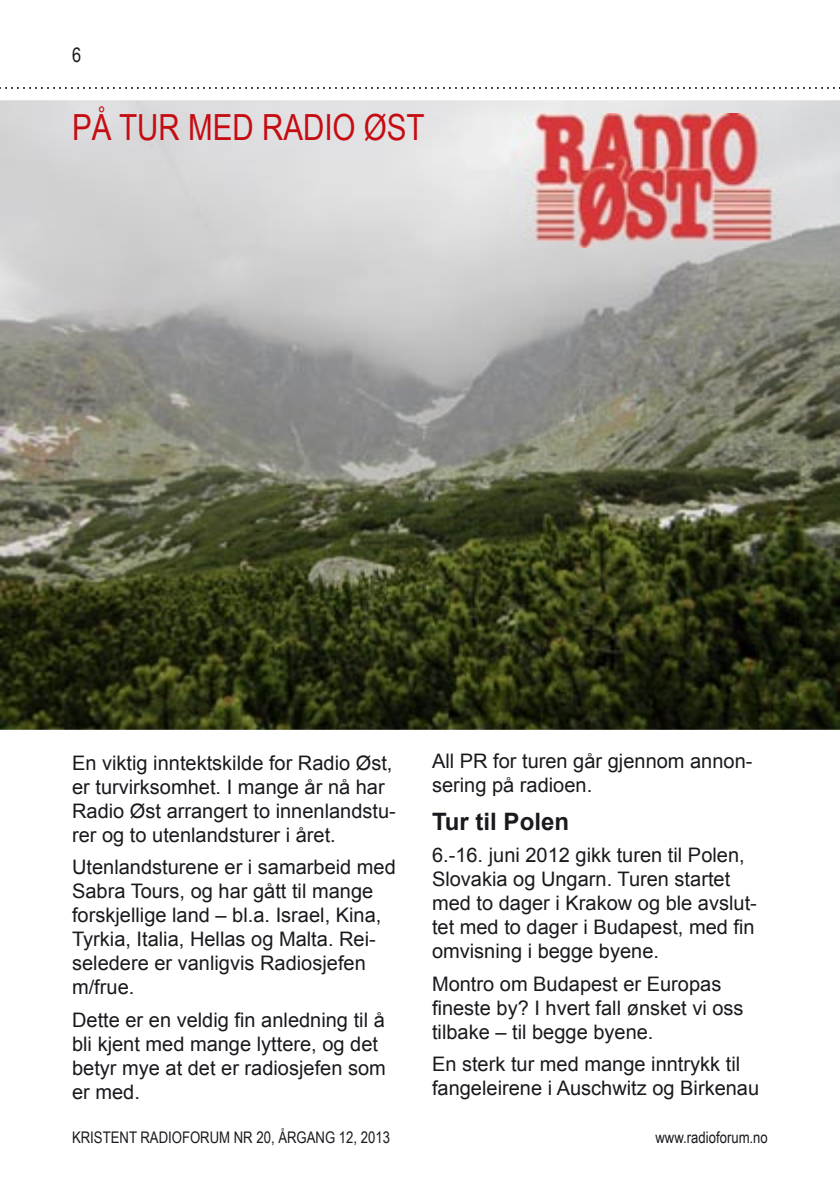
<style>
.page{position:relative;width:840px;height:1191px;background:#fff}
.page>*{position:absolute;margin:0;border:0;box-sizing:border-box;transform-origin:0 0}
.t1{font:36px "Arial Narrow";color:#c50c12}
.t2{font:700 24px "Arial";color:#191a1e}
.t3{font:20px/24px "Arial";color:#191a1e}
.t4{font:20px "Arial Narrow";color:#191a1e}
.t5{font:16px "Arial Narrow";color:#191a1e}
</style>
<div class="page">
<svg style="left:0;top:87px;width:840px;height:2px"></svg>
<img style="left:0;top:100px;width:839px;height:630px">
<img style="left:509px;top:113px;width:282px;height:134px">
<p class="t4" style="left:72px;top:41px;width:11px">6</p>
<h1 class="t1" style="left:72px;top:100px;width:354px">PÅ TUR MED RADIO ØST</h1>
<p class="t3" style="left:72px;top:750px;width:325px">En viktig inntektskilde for Radio Øst, er turvirksomhet. I mange år nå har Radio Øst arrangert to innenlandstu&shy;rer og to utenlandsturer i året.</p>
<p class="t3" style="left:72px;top:855px;width:325px">Utenlandsturene er i samarbeid med<br>Sabra Tours, og har gått til mange forskjellige land – bl.a. Israel, Kina,<br>Tyrkia, Italia, Hellas og Malta. Rei&shy;seledere er vanligvis Radiosjefen m/frue.</p>
<p class="t3" style="left:72px;top:1007px;width:315px">Dette er en veldig fin anledning til å bli kjent med mange lyttere, og det betyr mye at det er radiosjefen som er med.</p>
<p class="t3" style="left:432px;top:749px;width:322px">All PR for turen går gjennom annon&shy;sering på radioen.</p>
<p class="t2" style="left:432px;top:804px;width:138px">Tur til Polen</p>
<p class="t3" style="left:432px;top:843px;width:326px">6.-16. juni 2012 gikk turen til Polen, Slovakia og Ungarn. Turen startet med to dager i Krakow og ble avslut&shy;tet med to dager i Budapest, med fin omvisning i begge byene.</p>
<p class="t3" style="left:432px;top:971px;width:313px">Montro om Budapest er Europas fineste by? I hvert fall ønsket vi oss tilbake – til begge byene.</p>
<p class="t3" style="left:432px;top:1052px;width:328px">En sterk tur med mange inntrykk til fangeleirene i Auschwitz og Birkenau</p>
<p class="t5" style="left:72px;top:1125px;width:319px">KRISTENT RADIOFORUM NR 20, ÅRGANG 12, 2013</p>
<p class="t5" style="left:655px;top:1125px;width:114px">www.radioforum.no</p>
</div>
